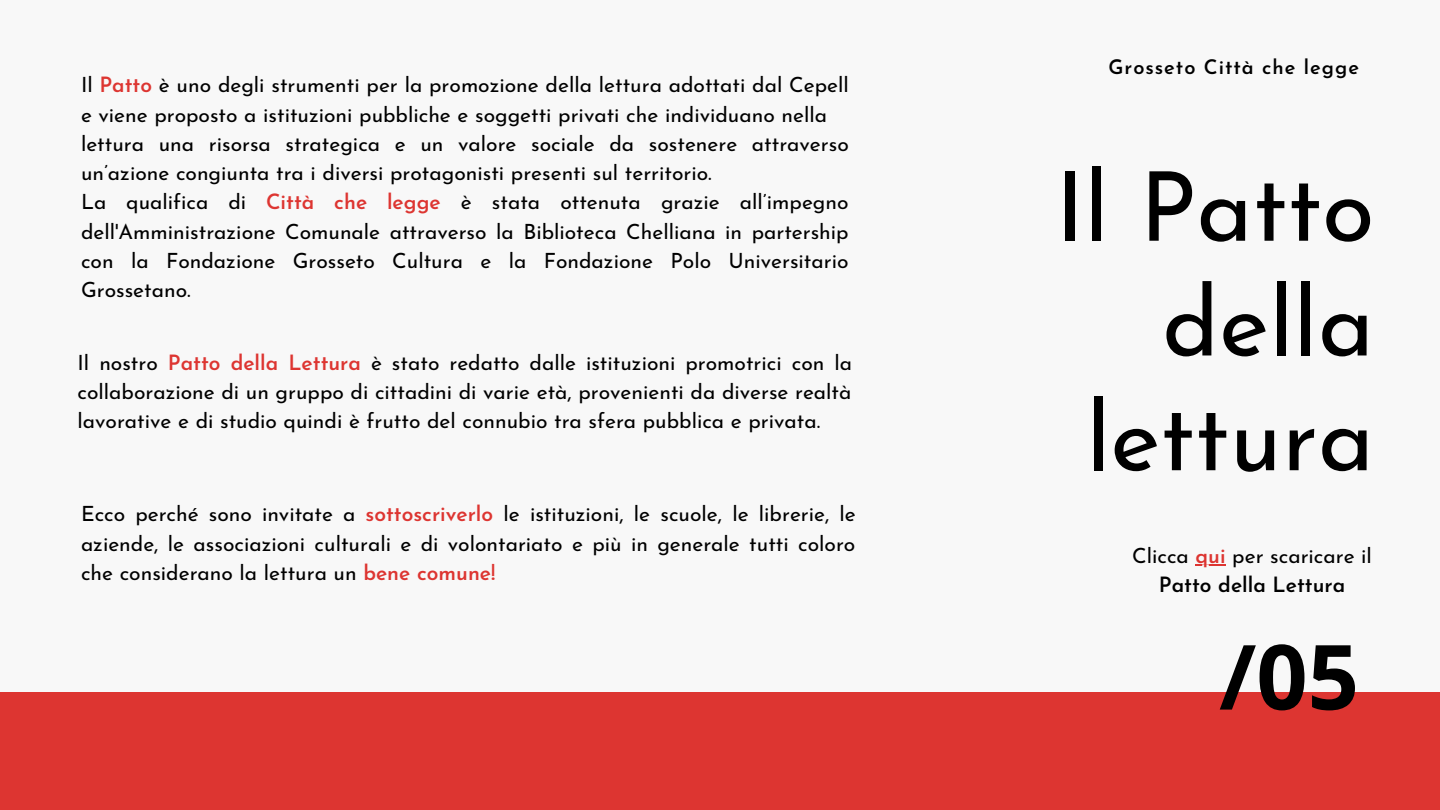
<style>
.page{position:relative;width:1440px;height:810px;background:#f8f8f8}
.page>*{position:absolute;margin:0;border:0;box-sizing:border-box;transform-origin:0 0}
.t1{font:96px/114.8px "Josefin Sans";color:#000;text-align:right}
.t2{font:700 90px "Open Sans";color:#000}
.t3{font:21px/29.2px "Josefin Sans";color:#000}
.t4{font:600 21px "Josefin Sans";color:#000}
.t5{font:600 20px "Josefin Sans";letter-spacing:.05em;color:#000}
.s1{font-weight:600;color:#dd3531}
</style>
<div class="page">
<div style="left:0;top:692px;width:1440px;height:118px;background:#dd3531"></div>
<hr style="left:1196px;top:565px;width:30px;height:1px;background:#dd3531">
<p class="t3" style="left:81px;top:72px;width:769px">Il <span class="s1">Patto</span> è uno degli strumenti per la promozione della lettura adottati dal Cepell e viene proposto a istituzioni pubbliche e soggetti privati che individuano nella</p>
<p class="t3" style="left:81px;top:131px;width:769px">lettura una risorsa strategica e un valore sociale da sostenere attraverso un’azione congiunta tra i diversi protagonisti presenti sul territorio.</p>
<p class="t3" style="left:81px;top:189px;width:769px;text-align:justify">La qualifica di <span class="s1">Città che legge</span> è stata ottenuta grazie all’impegno dell'Amministrazione Comunale attraverso la Biblioteca Chelliana in partership con la Fondazione Grosseto Cultura e la Fondazione Polo Universitario Grossetano.</p>
<p class="t3" style="left:78px;top:350px;width:776px">Il nostro <span class="s1">Patto della Lettura</span> è stato redatto dalle istituzioni promotrici con la collaborazione di un gruppo di cittadini di varie età, provenienti da diverse realtà</p>
<p class="t3" style="left:78px;top:408px;width:744px">lavorative e di studio quindi è frutto del connubio tra sfera pubblica e privata.</p>
<p class="t3" style="left:81px;top:502px;width:776px;text-align:justify">Ecco perché sono invitate a <span class="s1">sottoscriverlo</span> le istituzioni, le scuole, le librerie, le aziende, le associazioni culturali e di volontariato e più in generale tutti coloro che considerano la lettura un <span class="s1">bene comune!</span></p>
<p class="t5" style="left:1108px;top:59px;width:252px">Grosseto Città che legge</p>
<p class="t1" style="left:1055px;top:159px;width:321px">Il Patto della lettura</p>
<p class="t3" style="left:1132px;top:543px;width:241px">Clicca <span class="s1">qui</span> per scaricare il</p>
<p class="t4" style="left:1159px;top:577px;width:188px">Patto della Lettura</p>
<p class="t2" style="left:1219px;top:613px;width:141px">/05</p>
</div>
